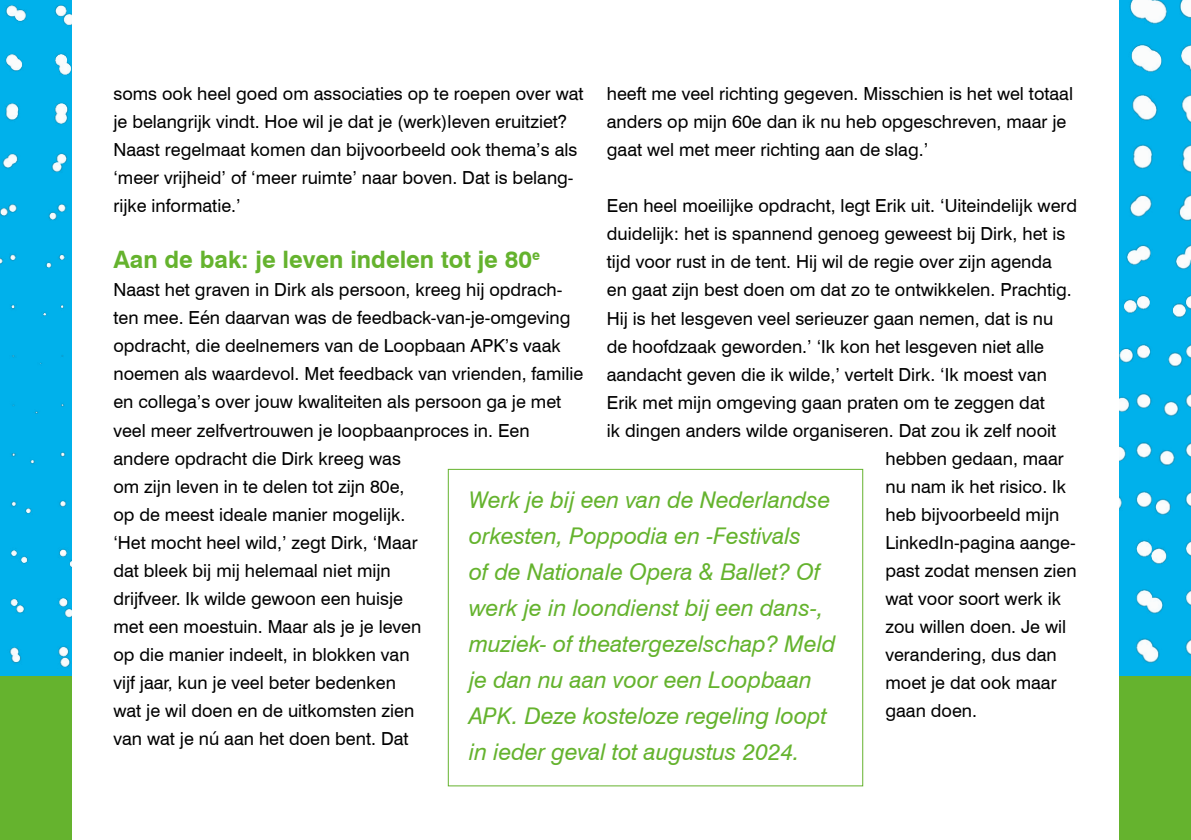
<style>
.page{position:relative;width:1191px;height:840px;background:#fff}
.page>*{position:absolute;margin:0;border:0;box-sizing:border-box;transform-origin:0 0}
.t1{font:700 24px "Swiss 721 BT";color:#65b32e}
.t2{font:italic 23px/36px "Swiss 721 BT";color:#65b32e}
.t3{font:18px/28px "Swiss 721 BT";color:#000}
</style>
<div class="page">
<div style="left:0;top:675px;width:1191px;height:164px;background:#65b32e"></div>
<img style="left:0;top:0;width:1191px;height:675px">
<div style="left:72px;top:0;width:1047px;height:839px;background:#fff"></div>
<div style="left:448px;top:468px;width:415px;height:318px;border:1px solid #65b32e"></div>
<p class="t3" style="left:607px;top:80px;width:468px">heeft me veel richting gegeven. Misschien is het wel totaal anders op mijn 60e dan ik nu heb opgeschreven, maar je gaat wel met meer richting aan de slag.’</p>
<p class="t3" style="left:607px;top:192px;width:472px">Een heel moeilijke opdracht, legt Erik uit. ‘Uiteindelijk werd</p>
<p class="t3" style="left:607px;top:220px;width:460px">duidelijk: het is spannend genoeg geweest bij Dirk, het is</p>
<p class="t3" style="left:607px;top:248px;width:446px">tijd voor rust in de tent. Hij wil de regie over zijn agenda</p>
<p class="t3" style="left:607px;top:276px;width:466px">en gaat zijn best doen om dat zo te ontwikkelen. Prachtig.</p>
<p class="t3" style="left:607px;top:304px;width:448px">Hij is het lesgeven veel serieuzer gaan nemen, dat is nu</p>
<p class="t3" style="left:607px;top:332px;width:439px">de hoofdzaak geworden.’ ‘Ik kon het lesgeven niet alle</p>
<p class="t3" style="left:607px;top:360px;width:441px">aandacht geven die ik wilde,’ vertelt Dirk. ‘Ik moest van</p>
<p class="t3" style="left:607px;top:388px;width:439px">Erik met mijn omgeving gaan praten om te zeggen dat</p>
<p class="t3" style="left:607px;top:416px;width:451px">ik dingen anders wilde organiseren. Dat zou ik zelf nooit</p>
<p class="t3" style="left:885px;top:444px;width:180px">hebben gedaan, maar</p>
<p class="t3" style="left:885px;top:472px;width:182px">nu nam ik het risico. Ik</p>
<p class="t3" style="left:885px;top:500px;width:175px">heb bijvoorbeeld mijn</p>
<p class="t3" style="left:885px;top:528px;width:192px">LinkedIn-pagina aange-</p>
<p class="t3" style="left:885px;top:556px;width:193px">past zodat mensen zien</p>
<p class="t3" style="left:885px;top:584px;width:177px">wat voor soort werk ik</p>
<p class="t3" style="left:885px;top:612px;width:182px">zou willen doen. Je wil</p>
<p class="t3" style="left:885px;top:640px;width:173px">verandering, dus dan</p>
<p class="t3" style="left:885px;top:668px;width:173px">moet je dat ook maar</p>
<p class="t3" style="left:885px;top:696px;width:93px">gaan doen.</p>
<p class="t3" style="left:113px;top:79px;width:472px">soms ook heel goed om associaties op te roepen over wat je belangrijk vindt. Hoe wil je dat je (werk)leven eruitziet?<br>Naast regelmaat komen dan bijvoorbeeld ook thema’s als ‘meer vrijheid’ of ‘meer ruimte’ naar boven. Dat is belang&shy;rijke informatie.’</p>
<h1 class="t1" style="left:113px;top:245px;width:428px">Aan de bak: je leven indelen tot je 80<sup>e</sup></h1>
<p class="t3" style="left:113px;top:275px;width:471px">Naast het graven in Dirk als persoon, kreeg hij opdrach&shy;ten mee. Eén daarvan was de feedback-van-je-omgeving opdracht, die deelnemers van de Loopbaan APK’s vaak noemen als waardevol. Met feedback van vrienden, familie en collega’s over jouw kwaliteiten als persoon ga je met veel meer zelfvertrouwen je loopbaanproces in. Een andere opdracht die Dirk kreeg was<br>om zijn leven in te delen tot zijn 80e,<br>op de meest ideale manier mogelijk.<br>‘Het mocht heel wild,’ zegt Dirk, ‘Maar<br>dat bleek bij mij helemaal niet mijn<br>drijfveer. Ik wilde gewoon een huisje<br>met een moestuin. Maar als je je leven<br>op die manier indeelt, in blokken van<br>vijf jaar, kun je veel beter bedenken<br>wat je wil doen en de uitkomsten zien<br>van wat je nú aan het doen bent. Dat</p>
<p class="t2" style="left:469px;top:481px;width:368px">Werk je bij een van de Nederlandse orkesten, Poppodia en -Festivals<br>of de Nationale Opera &amp; Ballet? Of werk je in loondienst bij een dans-, muziek- of theatergezelschap? Meld je dan nu aan voor een Loopbaan APK. Deze kosteloze regeling loopt in ieder geval tot augustus 2024.</p>
</div>
